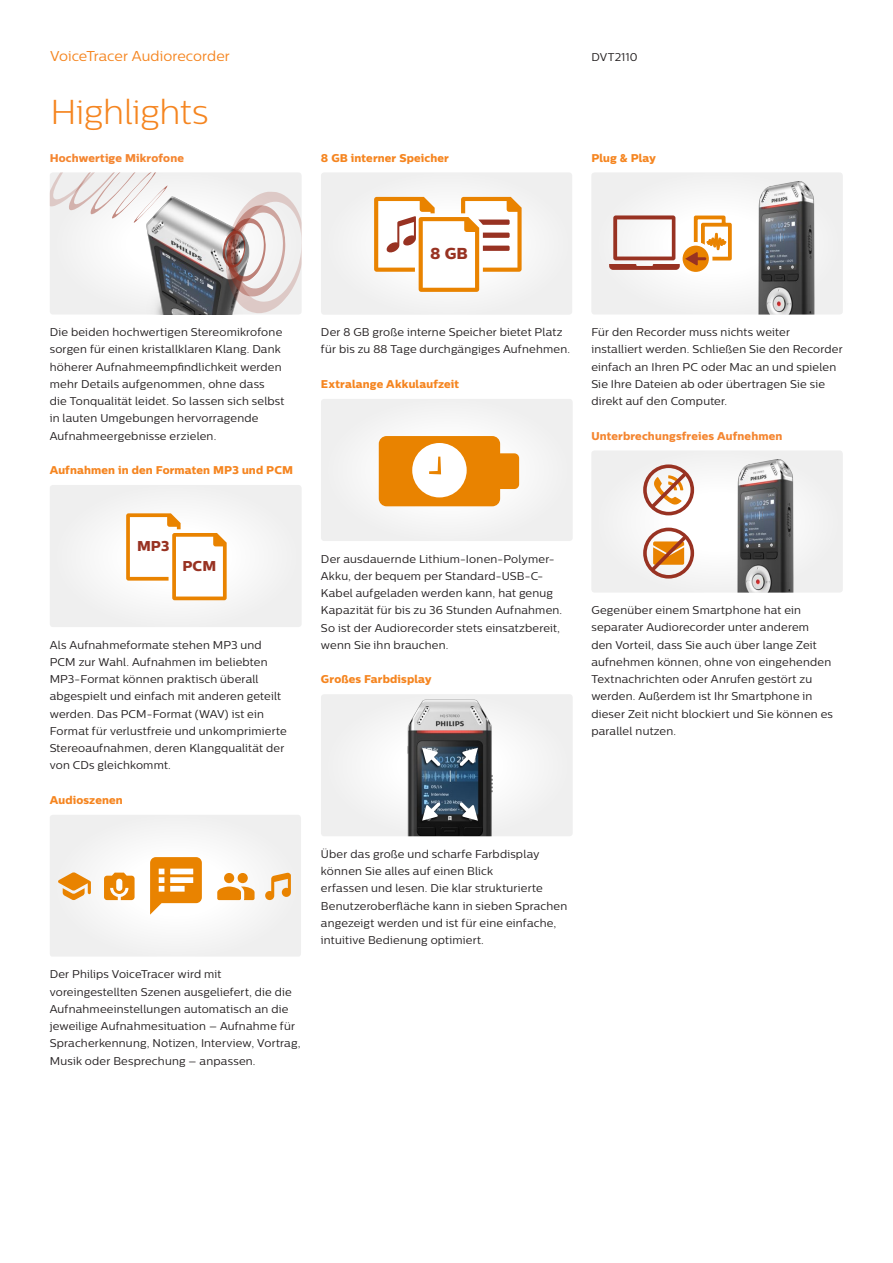
<style>
.page{position:relative;width:893px;height:1263px;background:#fff}
.page>*{position:absolute;margin:0;border:0;box-sizing:border-box;transform-origin:0 0}
.Specs___Highlights_h{font:300 34.5px "Centrale Sans";letter-spacing:-.01em;color:#f58520}
.t1{font:15.9px "Centrale Sans X Bold";color:#983222}
.Product_name{font:14.25px "Centrale Sans";letter-spacing:.005em;color:#f58520}
.t2{font:14.25px "Centrale Sans X Bold";color:#983222}
.Feature_text{font:11.25px/17.2px "Centrale Sans";letter-spacing:.015em;color:#231f20}
.Feature_name{font:11.25px "Centrale Sans X Bold";letter-spacing:.015em;color:#f58520}
.Feature_name-2{font:11.25px "Centrale Sans X Bold";letter-spacing:.01em;color:#f48631}
.Feature_text-2{font:11.25px "Centrale Sans X Bold";letter-spacing:.015em;color:#f48631}
.CNT_back{font:11.25px "Centrale Sans";letter-spacing:.01em;color:#231f20}
</style>
<div class="page">
<svg style="left:50px;top:172px;width:252px;height:143px"></svg>
<svg style="left:50px;top:485px;width:252px;height:142px"></svg>
<svg style="left:50px;top:815px;width:251px;height:141px"></svg>
<div style="left:321px;top:172px;width:251px;height:143px;background:#f1f0f0"></div>
<svg style="left:374px;top:197px;width:148px;height:95px"></svg>
<svg style="left:321px;top:399px;width:252px;height:142px"></svg>
<div style="left:321px;top:694px;width:252px;height:142px;background:#efefef"></div>
<img style="left:374px;top:699px;width:147px;height:137px">
<img style="left:419px;top:746px;width:61px;height:78px">
<svg style="left:460px;top:802px;width:18px;height:19px"></svg>
<svg style="left:460px;top:748px;width:18px;height:18px"></svg>
<svg style="left:422px;top:802px;width:18px;height:19px"></svg>
<svg style="left:422px;top:748px;width:18px;height:18px"></svg>
<svg style="left:591px;top:173px;width:251px;height:141px"></svg>
<img style="left:708px;top:175px;width:135px;height:140px">
<svg style="left:591px;top:451px;width:251px;height:141px"></svg>
<img style="left:686px;top:453px;width:157px;height:140px">
<p class="Product_name" style="left:50px;top:48px;width:181px">VoiceTracer Audiorecorder</p>
<p class="Specs___Highlights_h" style="left:50px;top:92px;width:159px">Highlights</p>
<p class="Feature_text-2" style="left:50px;top:151px;width:136px">Hochwertige Mikrofone</p>
<p class="Feature_name" style="left:321px;top:151px;width:130px">8 GB interner Speicher</p>
<p class="CNT_back" style="left:591px;top:50px;width:48px">DVT2110</p>
<p class="Feature_name" style="left:591px;top:151px;width:66px">Plug &amp; Play</p>
<h2 class="t1" style="left:430px;top:244px;width:39px">8 GB</h2>
<p class="Feature_text" style="left:50px;top:323px;width:236px">Die beiden hochwertigen Stereomikrofone sorgen für einen kristallklaren Klang. Dank höherer Aufnahmeempfindlichkeit werden mehr Details aufgenommen, ohne dass<br>die Tonqualität leidet. So lassen sich selbst in lauten Umgebungen hervorragende Aufnahmeergebnisse erzielen.</p>
<p class="Feature_name" style="left:50px;top:463px;width:245px">Aufnahmen in den Formaten MP3 und PCM</p>
<p class="Feature_text" style="left:321px;top:323px;width:251px">Der 8 GB große interne Speicher bietet Platz für bis zu 88 Tage durchgängiges Aufnehmen.</p>
<p class="Feature_name" style="left:321px;top:377px;width:140px">Extralange Akkulaufzeit</p>
<p class="Feature_text" style="left:591px;top:323px;width:253px">Für den Recorder muss nichts weiter installiert werden. Schließen Sie den Recorder einfach an Ihren PC oder Mac an und spielen Sie Ihre Dateien ab oder übertragen Sie sie direkt auf den Computer.</p>
<p class="Feature_name-2" style="left:591px;top:429px;width:193px">Unterbrechungsfreies Aufnehmen</p>
<p class="t2" style="left:137px;top:537px;width:34px">MP3</p>
<p class="t2" style="left:183px;top:557px;width:35px">PCM</p>
<p class="Feature_text" style="left:50px;top:636px;width:238px">Als Aufnahmeformate stehen MP3 und PCM zur Wahl. Aufnahmen im beliebten MP3-Format können praktisch überall abgespielt und einfach mit anderen geteilt werden. Das PCM-Format (WAV) ist ein Format für verlustfreie und unkomprimierte Stereoaufnahmen, deren Klangqualität der von CDs gleichkommt.</p>
<p class="Feature_name" style="left:50px;top:793px;width:75px">Audioszenen</p>
<p class="Feature_text" style="left:50px;top:966px;width:253px">Der Philips VoiceTracer wird mit voreingestellten Szenen ausgeliefert, die die Aufnahmeeinstellungen automatisch an die jeweilige Aufnahmesituation – Aufnahme für Spracherkennung, Notizen, Interview, Vortrag, Musik oder Besprechung – anpassen.</p>
<p class="Feature_text" style="left:321px;top:550px;width:243px">Der ausdauernde Lithium-Ionen-Polymer-Akku, der bequem per Standard-USB-C-Kabel aufgeladen werden kann, hat genug Kapazität für bis zu 36 Stunden Aufnahmen.<br>So ist der Audiorecorder stets einsatzbereit, wenn Sie ihn brauchen.</p>
<p class="Feature_name" style="left:321px;top:672px;width:112px">Großes Farbdisplay</p>
<p class="Feature_text" style="left:321px;top:845px;width:248px">Über das große und scharfe Farbdisplay können Sie alles auf einen Blick<br>erfassen und lesen. Die klar strukturierte Benutzeroberfläche kann in sieben Sprachen angezeigt werden und ist für eine einfache, intuitive Bedienung optimiert.</p>
<p class="Feature_text" style="left:591px;top:601px;width:243px">Gegenüber einem Smartphone hat ein separater Audiorecorder unter anderem den Vorteil, dass Sie auch über lange Zeit aufnehmen können, ohne von eingehenden Textnachrichten oder Anrufen gestört zu werden. Außerdem ist Ihr Smartphone in dieser Zeit nicht blockiert und Sie können es parallel nutzen.</p>
</div>
